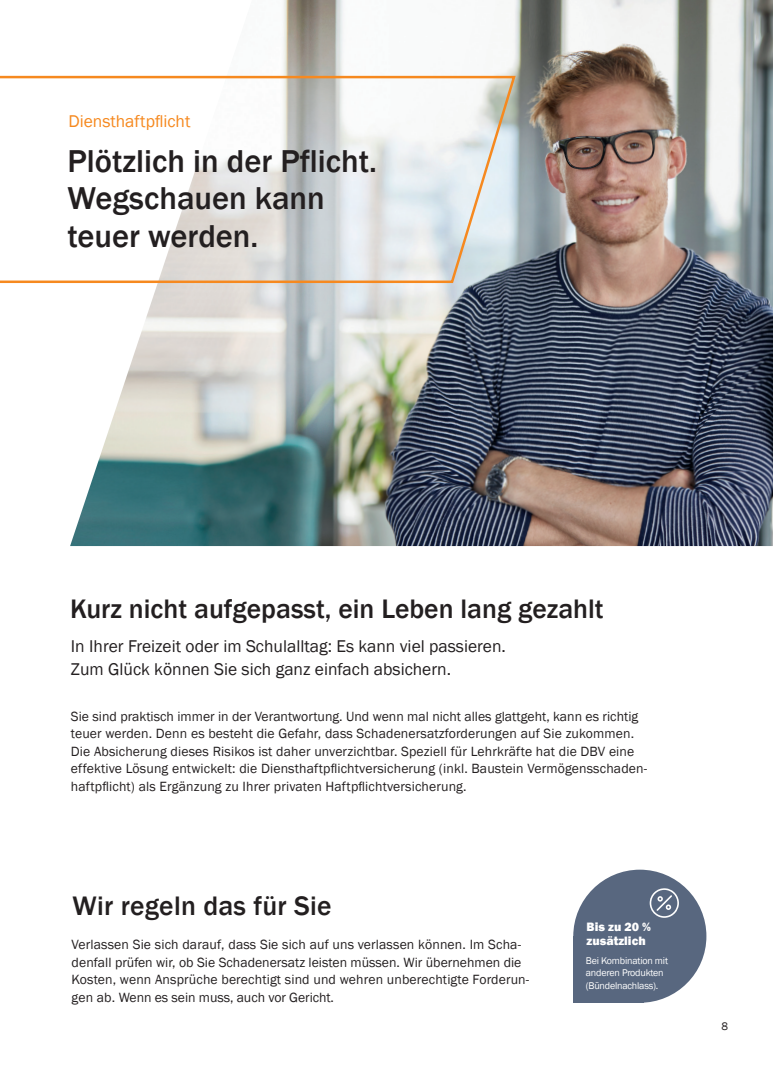
<style>
.page{position:relative;width:773px;height:1074px;background:#fff}
.page>*{position:absolute;margin:0;border:0;box-sizing:border-box;transform-origin:0 0}
.t1{font:500 32.5px/37.5px "Franklin Gothic";color:#231f20}
.t2{font:500 27.5px "Franklin Gothic";color:#231f20}
.t3{font:17.5px/22.5px "Franklin Gothic";color:#231f20}
.t4{font:17.5px "Franklin Gothic";color:#f6891f}
.t5{font:13.75px/17.5px "Franklin Gothic";letter-spacing:.01em;color:#231f20}
.t6{font:800 12.5px/13.1px "Franklin Gothic";color:#fff}
.t7{font:11.25px "Franklin Gothic";color:#231f20}
.t8{font:10px/12.5px "Franklin Gothic";letter-spacing:-.02em;color:#fff}
</style>
<div class="page">
<img style="left:70px;top:0;width:702px;height:546px">
<svg style="left:0;top:75px;width:517px;height:209px"></svg>
<div style="left:573px;top:869px;width:133px;height:133px;background:#58677f;border-radius:50%"></div>
<div style="left:573px;top:936px;width:71px;height:66px;background:#58677f"></div>
<svg style="left:649px;top:888px;width:29px;height:29px"></svg>
<p class="t4" style="left:68px;top:110px;width:124px">Diensthaftpflicht</p>
<h1 class="t1" style="left:67px;top:142px;width:311px">Plötzlich in der Pflicht.<br>Wegschauen kann teuer werden.</h1>
<h2 class="t2" style="left:70px;top:592px;width:535px">Kurz nicht aufgepasst, ein Leben lang gezahlt</h2>
<p class="t3" style="left:71px;top:635px;width:436px">In Ihrer Freizeit oder im Schulalltag: Es kann viel passieren.<br>Zum Glück können Sie sich ganz einfach absichern.</p>
<p class="t5" style="left:71px;top:707px;width:577px">Sie sind praktisch immer in der Verantwortung. Und wenn mal nicht alles glattgeht, kann es richtig teuer werden. Denn es besteht die Gefahr, dass Schadenersatzforderungen auf Sie zukommen.<br>Die Absicherung dieses Risikos ist daher unverzichtbar. Speziell für Lehrkräfte hat die DBV eine effektive Lösung entwickelt: die Diensthaftpflichtversicherung (inkl. Baustein Vermögensschaden&shy;haftpflicht) als Ergänzung zu Ihrer privaten Haftpflichtversicherung.</p>
<h2 class="t2" style="left:72px;top:888px;width:260px">Wir regeln das für Sie</h2>
<p class="t5" style="left:71px;top:936px;width:459px">Verlassen Sie sich darauf, dass Sie sich auf uns verlassen können. Im Scha&shy;denfall prüfen wir, ob Sie Schadenersatz leisten müssen. Wir übernehmen die Kosten, wenn Ansprüche berechtigt sind und wehren unberechtigte Forderun&shy;gen ab. Wenn es sein muss, auch vor Gericht.</p>
<p class="t6" style="left:586px;top:920px;width:66px">Bis zu 20 % zusätzlich</p>
<p class="t8" style="left:585px;top:954px;width:84px">Bei Kombination mit anderen Produkten (Bündelnachlass).</p>
<p class="t7" style="left:721px;top:1019px;width:8px">8</p>
</div>
